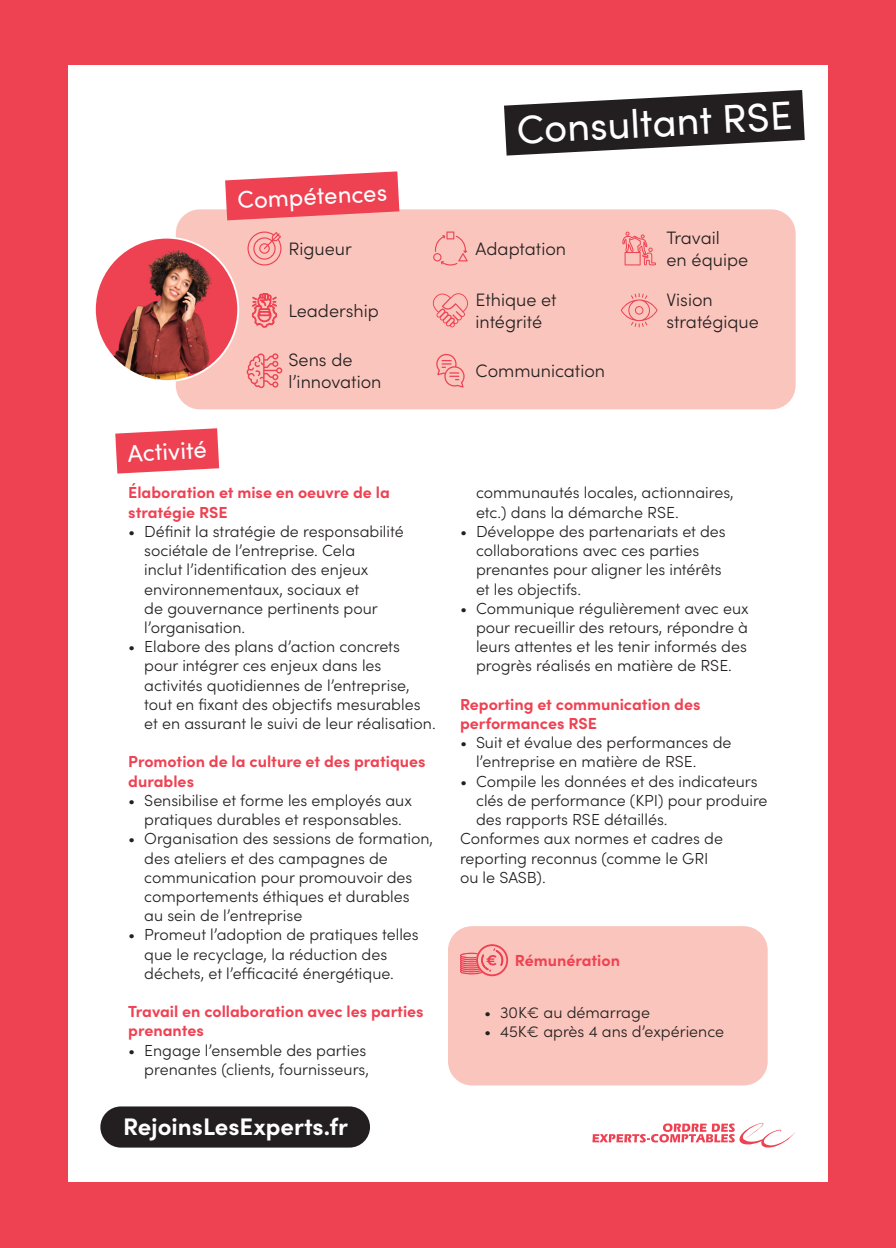
<style>
.page{position:relative;width:896px;height:1248px;background:#fff}
.page>*{position:absolute;margin:0;border:0;box-sizing:border-box;transform-origin:0 0}
.t1{font:40px "Sofia Pro";color:#fff}
.t2{font:700 24px "Sofia Pro";color:#fff}
.t3{font:24px "Sofia Pro";color:#fff}
.t4{font:300 18px/21.6px "Sofia Pro";color:#231f20}
.t5{font:300 16px/19.2px "Sofia Pro";color:#231f20}
.t6{font:700 16px/19.2px "Sofia Pro";color:#ee4253}
</style>
<div class="page">
<div style="left:0;top:0;width:896px;height:1247px;background:#ee4253"></div>
<div style="left:68px;top:66px;width:760px;height:1116px;background:#fff"></div>
<svg style="left:453px;top:65px;width:375px;height:91px"></svg>
<svg style="left:592px;top:1123px;width:203px;height:25px"></svg>
<div style="left:100px;top:1106px;width:270px;height:41px;background:#231f20;border-radius:21px"></div>
<svg style="left:115px;top:406px;width:145px;height:68px"></svg>
<div style="left:176px;top:209px;width:619px;height:200px;background:#fac5bc;border-radius:24px"></div>
<div style="left:95px;top:238px;width:143px;height:143px;background:#ee4253;border-radius:50%"></div>
<img style="left:100px;top:245px;width:126px;height:136px">
<svg style="left:436px;top:354px;width:28px;height:33px"></svg>
<svg style="left:622px;top:231px;width:34px;height:34px"></svg>
<svg style="left:184px;top:149px;width:284px;height:116px"></svg>
<svg style="left:252px;top:293px;width:25px;height:34px"></svg>
<svg style="left:621px;top:293px;width:36px;height:34px"></svg>
<svg style="left:246px;top:353px;width:36px;height:35px"></svg>
<svg style="left:432px;top:293px;width:36px;height:34px"></svg>
<div style="left:448px;top:926px;width:319px;height:159px;background:#fac5bc;border-radius:24px"></div>
<svg style="left:460px;top:944px;width:48px;height:32px"></svg>
<p class="t3" style="left:237px;top:182px;width:151px;rotate:-3deg">Compétences</p>
<p class="t1" style="left:515px;top:100px;width:277px;rotate:-3deg">Consultant RSE</p>
<p class="t4" style="left:288px;top:237px;width:65px">Rigueur</p>
<p class="t4" style="left:666px;top:226px;width:83px">Travail<br>en équipe</p>
<p class="t4" style="left:475px;top:237px;width:92px">Adaptation</p>
<p class="t4" style="left:475px;top:288px;width:83px">Ethique et intégrité</p>
<p class="t4" style="left:288px;top:299px;width:92px">Leadership</p>
<p class="t4" style="left:666px;top:288px;width:94px">Vision stratégique</p>
<p class="t4" style="left:288px;top:348px;width:95px">Sens de l’innovation</p>
<p class="t4" style="left:475px;top:359px;width:131px">Communication</p>
<p class="t3" style="left:127px;top:436px;width:81px;rotate:-3deg">Activité</p>
<p class="t6" style="left:128px;top:482px;width:263px">Élaboration et mise en oeuvre de la stratégie RSE</p>
<p class="t5" style="left:144px;top:520px;width:261px;text-indent:-16px">• Définit la stratégie de responsabilité sociétale de l’entreprise. Cela<br>inclut l’identification des enjeux environnementaux, sociaux et<br>de gouvernance pertinents pour l’organisation.</p>
<p class="t5" style="left:144px;top:636px;width:293px;text-indent:-16px">• Elabore des plans d’action concrets pour intégrer ces enjeux dans les activités quotidiennes de l’entreprise, tout en fixant des objectifs mesurables et en assurant le suivi de leur réalisation.</p>
<p class="t6" style="left:128px;top:750px;width:299px">Promotion de la culture et des pratiques durables</p>
<p class="t5" style="left:128px;top:789px;width:285px;text-align:center">• Sensibilise et forme les employés aux pratiques durables et responsables.</p>
<p class="t5" style="left:144px;top:828px;width:290px;text-indent:-16px">• Organisation des sessions de formation, des ateliers et des campagnes de communication pour promouvoir des comportements éthiques et durables<br>au sein de l’entreprise</p>
<p class="t5" style="left:144px;top:924px;width:276px;text-indent:-16px">• Promeut l’adoption de pratiques telles que le recyclage, la réduction des déchets, et l’efficacité énergétique.</p>
<p class="t6" style="left:128px;top:1000px;width:297px">Travail en collaboration avec les parties prenantes</p>
<p class="t5" style="left:128px;top:1039px;width:242px;text-align:right">• Engage l’ensemble des parties prenantes (clients, fournisseurs,</p>
<p class="t2" style="left:123px;top:1107px;width:226px">RejoinsLesExperts.fr</p>
<p class="t5" style="left:476px;top:482px;width:259px">communautés locales, actionnaires, etc.) dans la démarche RSE.</p>
<p class="t5" style="left:476px;top:520px;width:251px;text-indent:-16px">• Développe des partenariats et des collaborations avec ces parties prenantes pour aligner les intérêts et les objectifs.</p>
<p class="t5" style="left:476px;top:597px;width:274px;text-align:justify;text-indent:-16px">• Communique régulièrement avec eux pour recueillir des retours, répondre à leurs attentes et les tenir informés des progrès réalisés en matière de RSE.</p>
<p class="t6" style="left:460px;top:693px;width:242px">Reporting et communication des performances RSE</p>
<p class="t5" style="left:476px;top:732px;width:257px;text-indent:-16px">• Suit et évalue des performances de l’entreprise en matière de RSE.</p>
<p class="t5" style="left:476px;top:770px;width:293px;text-indent:-16px">• Compile les données et des indicateurs clés de performance (KPI) pour produire des rapports RSE détaillés.</p>
<p class="t5" style="left:460px;top:828px;width:264px">Conformes aux normes et cadres de reporting reconnus (comme le GRI ou le SASB).</p>
<p class="t6" style="left:515px;top:949px;width:107px">Rémunération</p>
<p class="t5" style="left:484px;top:1001px;width:167px">• 30K€ au démarrage</p>
<p class="t5" style="left:484px;top:1020px;width:242px">• 45K€ après 4 ans d’expérience</p>
</div>
